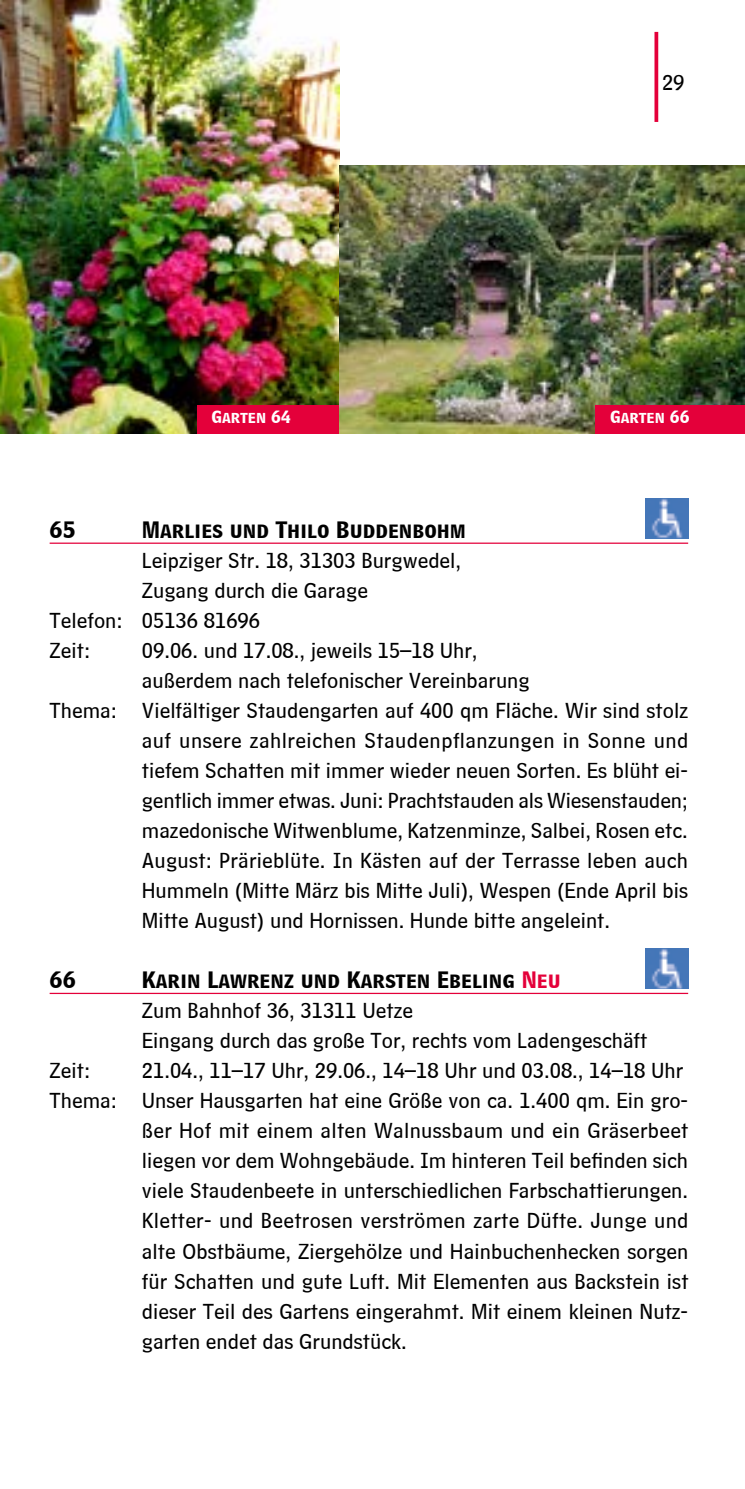
<style>
.page{position:relative;width:745px;height:1489px;background:#fff}
.page>*{position:absolute;margin:0;border:0;box-sizing:border-box;transform-origin:0 0}
.t1{font:22.5px/30px "HM Text";color:#000}
.t2{font:22.5px "HM Text";letter-spacing:.02em;color:#000}
.t3{font:20px "HM Big Caps";color:#000}
.t4{font:15px "HM Big Caps";color:#fff}
.s1{color:#e4003a}
</style>
<div class="page">
<hr style="left:50px;top:542px;width:637px;height:2px;background:#e4003a">
<hr style="left:50px;top:992px;width:637px;height:2px;background:#e4003a">
<img style="left:645px;top:498px;width:42px;height:40px">
<img style="left:645px;top:948px;width:42px;height:40px">
<img style="left:0;top:0;width:339px;height:433px">
<img style="left:339px;top:166px;width:405px;height:267px">
<div style="left:595px;top:405px;width:149px;height:28px;background:#e4003a"></div>
<div style="left:197px;top:405px;width:142px;height:28px;background:#e4003a"></div>
<hr style="left:654px;top:32px;width:3px;height:90px;background:#e4003a">
<p class="t1" style="left:661px;top:64px;width:24px">29</p>
<p class="t4" style="left:211px;top:405px;width:81px">Garten 64</p>
<p class="t4" style="left:609px;top:405px;width:81px">Garten 66</p>
<p class="t3" style="left:50px;top:513px;width:28px">65</p>
<p class="t3" style="left:142px;top:513px;width:325px">Marlies und Thilo Buddenbohm</p>
<p class="t1" style="left:142px;top:542px;width:320px">Leipziger Str. 18, 31303 Burgwedel,</p>
<p class="t1" style="left:142px;top:572px;width:227px">Zugang durch die Garage</p>
<p class="t1" style="left:50px;top:602px;width:212px">Telefon: 05136 81696</p>
<p class="t1" style="left:50px;top:632px;width:42px">Zeit:</p>
<p class="t1" style="left:142px;top:632px;width:337px">09.06. und 17.08., jeweils 15–18 Uhr,</p>
<p class="t1" style="left:142px;top:662px;width:389px">außerdem nach telefonischer Vereinbarung</p>
<p class="t1" style="left:50px;top:692px;width:639px">Thema: Vielfältiger Staudengarten auf 400 qm Fläche. Wir sind stolz</p>
<p class="t2" style="left:142px;top:720px;width:547px">auf unsere zahlreichen Staudenpflanzungen in Sonne und</p>
<p class="t1" style="left:142px;top:752px;width:547px">tiefem Schatten mit immer wieder neuen Sorten. Es blüht ei-</p>
<p class="t1" style="left:142px;top:782px;width:547px">gentlich immer etwas. Juni: Prachtstauden als Wiesenstauden;</p>
<p class="t1" style="left:142px;top:812px;width:547px">mazedonische Witwenblume, Katzenminze, Salbei, Rosen etc.</p>
<p class="t1" style="left:142px;top:842px;width:547px">August: Prärieblüte. In Kästen auf der Terrasse leben auch</p>
<p class="t1" style="left:142px;top:872px;width:547px">Hummeln (Mitte März bis Mitte Juli), Wespen (Ende April bis</p>
<p class="t1" style="left:142px;top:902px;width:469px">Mitte August) und Hornissen. Hunde bitte angeleint.</p>
<p class="t3" style="left:50px;top:963px;width:28px">66</p>
<p class="t3" style="left:142px;top:963px;width:420px">Karin Lawrenz und Karsten Ebeling <span class="s1">Neu</span></p>
<p class="t1" style="left:142px;top:992px;width:506px">Zum Bahnhof 36, 31311 Uetze<br>Eingang durch das große Tor, rechts vom Ladengeschäft</p>
<p class="t1" style="left:50px;top:1052px;width:42px">Zeit:</p>
<p class="t1" style="left:142px;top:1052px;width:542px">21.04., 11–17 Uhr, 29.06., 14–18 Uhr und 03.08., 14–18 Uhr</p>
<p class="t1" style="left:50px;top:1082px;width:639px">Thema: Unser Hausgarten hat eine Größe von ca. 1.400 qm. Ein gro-</p>
<p class="t1" style="left:142px;top:1112px;width:548px">ßer Hof mit einem alten Walnussbaum und ein Gräserbeet</p>
<p class="t1" style="left:142px;top:1142px;width:547px">liegen vor dem Wohngebäude. Im hinteren Teil befinden sich</p>
<p class="t1" style="left:142px;top:1172px;width:547px">viele Staudenbeete in unterschiedlichen Farbschattierungen.</p>
<p class="t1" style="left:142px;top:1202px;width:548px">Kletter- und Beetrosen verströmen zarte Düfte. Junge und</p>
<p class="t1" style="left:142px;top:1232px;width:548px">alte Obstbäume, Ziergehölze und Hainbuchenhecken sorgen</p>
<p class="t1" style="left:142px;top:1262px;width:548px">für Schatten und gute Luft. Mit Elementen aus Backstein ist</p>
<p class="t1" style="left:142px;top:1292px;width:547px">dieser Teil des Gartens eingerahmt. Mit einem kleinen Nutz-</p>
<p class="t1" style="left:142px;top:1322px;width:266px">garten endet das Grundstück.</p>
</div>
